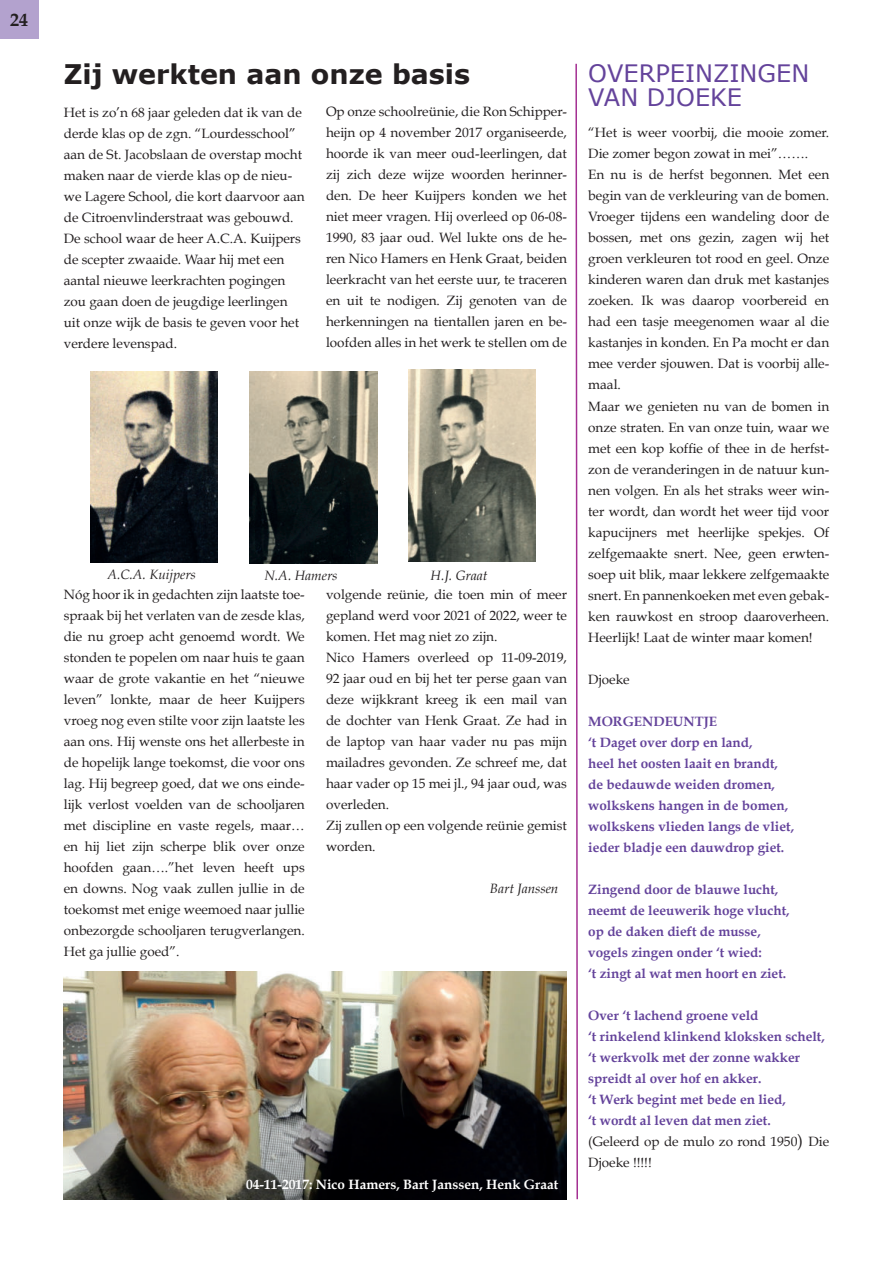
<style>
.page{position:relative;width:893px;height:1263px;background:#fff}
.page>*{position:absolute;margin:0;border:0;box-sizing:border-box;transform-origin:0 0}
.t1{font:700 27px "Verdana";color:#231f20}
.t2{font:24px/24px "Verdana";color:#64439b}
.t3{font:700 18px "Book Antiqua";color:#231f20}
.t4{font:13.5px/21px "Book Antiqua";color:#231f20}
.t5{font:700 13.5px/21px "Book Antiqua";color:#64439b}
.t6{font:italic 13.5px "Book Antiqua";color:#231f20}
.t7{font:700 13.5px "Book Antiqua";color:#fff}
.s1{font-weight:400;color:#231f20}
.s2{font-weight:400;font-size:16.5px;color:#231f20}
</style>
<div class="page">
<div style="left:0;top:0;width:38px;height:38px;background:#b3a2ce"></div>
<svg style="left:575px;top:63px;width:3px;height:1137px"></svg>
<img style="left:63px;top:972px;width:504px;height:227px">
<img style="left:90px;top:371px;width:128px;height:191px">
<img style="left:249px;top:371px;width:128px;height:192px">
<img style="left:408px;top:370px;width:128px;height:191px">
<h3 class="t3" style="left:10px;top:13px;width:19px">24</h3>
<h1 class="t1" style="left:64px;top:57px;width:408px">Zij werkten aan onze basis</h1>
<p class="t4" style="left:64px;top:104px;width:242px">Het is zo’n 68 jaar geleden dat ik van de derde klas op de zgn. “Lourdesschool” aan de St. Jacobslaan de overstap mocht maken naar de vierde klas op de nieu&shy;we Lagere School, die kort daarvoor aan de Citroenvlinderstraat was gebouwd.<br>De school waar de heer A.C.A. Kuijpers de scepter zwaaide. Waar hij met een aantal nieuwe leerkrachten pogingen zou gaan doen de jeugdige leerlingen uit onze wijk de basis te geven voor het verdere levenspad.</p>
<p class="t4" style="left:326px;top:103px;width:242px;text-align:justify">Op onze schoolreünie, die Ron Schipper&shy;heijn op 4 november 2017 organiseerde, hoorde ik van meer oud-leerlingen, dat zij zich deze wijze woorden herinner&shy;den. De heer Kuijpers konden we het niet meer vragen. Hij overleed op 06-08- 1990, 83 jaar oud. Wel lukte ons de he&shy;ren Nico Hamers en Henk Graat, beiden leerkracht van het eerste uur, te traceren en uit te nodigen. Zij genoten van de herkenningen na tientallen jaren en be&shy;loofden alles in het werk te stellen om de</p>
<p class="t6" style="left:107px;top:566px;width:90px">A.C.A. Kuijpers</p>
<p class="t6" style="left:264px;top:570px;width:75px">N.A. Hamers</p>
<p class="t6" style="left:431px;top:567px;width:58px">H.J. Graat</p>
<p class="t4" style="left:64px;top:585px;width:242px;text-align:justify">Nóg hoor ik in gedachten zijn laatste toe&shy;spraak bij het verlaten van de zesde klas, die nu groep acht genoemd wordt. We stonden te popelen om naar huis te gaan waar de grote vakantie en het “nieuwe leven” lonkte, maar de heer Kuijpers vroeg nog even stilte voor zijn laatste les aan ons. Hij wenste ons het allerbeste in de hopelijk lange toekomst, die voor ons lag. Hij begreep goed, dat we ons einde&shy;lijk verlost voelden van de schooljaren met discipline en vaste regels, maar… en hij liet zijn scherpe blik over onze hoofden gaan….”het leven heeft ups en downs. Nog vaak zullen jullie in de toekomst met enige weemoed naar jullie onbezorgde schooljaren terugverlangen.<br>Het ga jullie goed”.</p>
<p class="t4" style="left:326px;top:585px;width:242px">volgende reünie, die toen min of meer gepland werd voor 2021 of 2022, weer te komen. Het mag niet zo zijn.<br>Nico Hamers overleed op 11-09-2019,<br>92 jaar oud en bij het ter perse gaan van deze wijkkrant kreeg ik een mail van de dochter van Henk Graat. Ze had in de laptop van haar vader nu pas mijn mailadres gevonden. Ze schreef me, dat haar vader op 15 mei jl., 94 jaar oud, was overleden.<br>Zij zullen op een volgende reünie gemist worden.</p>
<p class="t6" style="left:490px;top:881px;width:70px">Bart Janssen</p>
<p class="t7" style="left:246px;top:1179px;width:314px">04-11-2017: Nico Hamers, Bart Janssen, Henk Graat</p>
<h2 class="t2" style="left:588px;top:62px;width:223px">OVERPEINZINGEN<br>VAN DJOEKE</h2>
<p class="t4" style="left:588px;top:124px;width:242px">“Het is weer voorbij, die mooie zomer.<br>Die zomer begon zowat in mei”…….<br>En nu is de herfst begonnen. Met een begin van de verkleuring van de bomen.<br>Vroeger tijdens een wandeling door de bossen, met ons gezin, zagen wij het groen verkleuren tot rood en geel. Onze kinderen waren dan druk met kastanjes zoeken. Ik was daarop voorbereid en had een tasje meegenomen waar al die kastanjes in konden. En Pa mocht er dan mee verder sjouwen. Dat is voorbij alle&shy;maal.<br>Maar we genieten nu van de bomen in onze straten. En van onze tuin, waar we met een kop koffie of thee in de herfst&shy;zon de veranderingen in de natuur kun&shy;nen volgen. En als het straks weer win&shy;ter wordt, dan wordt het weer tijd voor kapucijners met heerlijke spekjes. Of zelfgemaakte snert. Nee, geen erwten&shy;soep uit blik, maar lekkere zelfgemaakte snert. En pannenkoeken met even gebak&shy;ken rauwkost en stroop daaroverheen.<br>Heerlijk! Laat de winter maar komen!</p>
<p class="t4" style="left:588px;top:670px;width:43px">Djoeke</p>
<p class="t5" style="left:588px;top:712px;width:207px">MORGENDEUNTJE<br>‘t Daget over dorp en land,<br>heel het oosten laait en brandt, de bedauwde weiden dromen, wolkskens hangen in de bomen, wolkskens vlieden langs de vliet, ieder bladje een dauwdrop giet.</p>
<p class="t5" style="left:588px;top:880px;width:203px">Zingend door de blauwe lucht, neemt de leeuwerik hoge vlucht, op de daken dieft de musse, vogels zingen onder ‘t wied:<br>‘t zingt al wat men hoort en ziet.</p>
<p class="t5" style="left:588px;top:1006px;width:242px">Over ‘t lachend groene veld<br>‘t rinkelend klinkend kloksken schelt, ‘t werkvolk met der zonne wakker spreidt al over hof en akker.<br>‘t Werk begint met bede en lied,<br>‘t wordt al leven dat men ziet.<br><span class="s1">(Geleerd op de mulo zo rond 1950</span><span class="s2">)</span> <span class="s1">Die<br>Djoeke !!!!!</span></p>
</div>
